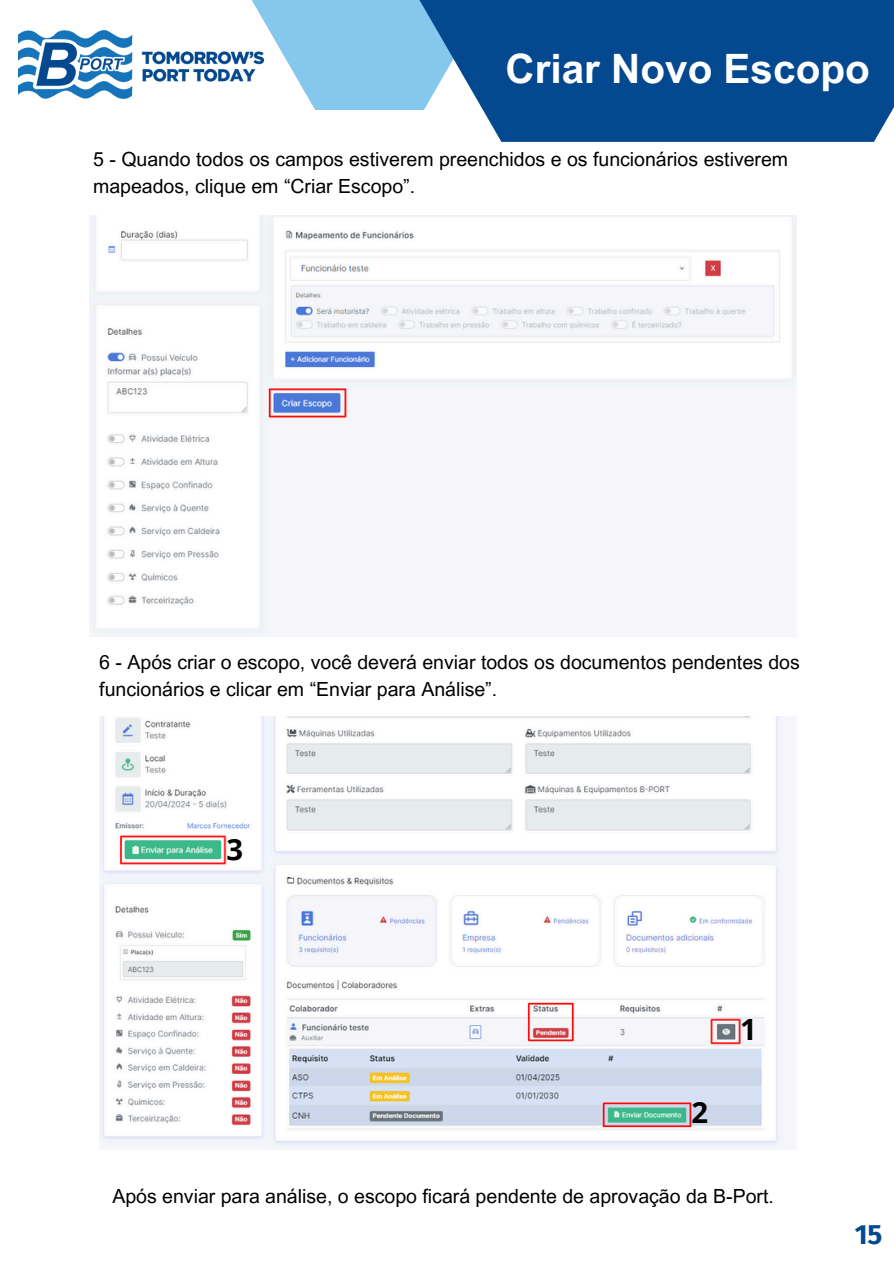
<style>
.page{position:relative;width:894px;height:1264px;background:#fff}
.page>*{position:absolute;margin:0;border:0;box-sizing:border-box;transform-origin:0 0}
.t1{font:700 40.5px "Arial MT Pro";color:#fff}
.t2{font:700 29.25px "Open Sans";color:#000}
.t3{font:700 27.75px "Fira Sans";color:#04488f}
.t4{font:19.5px/27px "Arial MT Pro";color:#000}
</style>
<div class="page">
<svg style="left:251px;top:0;width:90px;height:110px;fill:#86c7ed"></svg>
<svg style="left:341px;top:0;width:552px;height:142px;background:#2a68a5"></svg>
<img style="left:18px;top:30px;width:246px;height:69px">
<img style="left:89px;top:216px;width:707px;height:420px">
<img style="left:99px;top:716px;width:684px;height:433px">
<p class="t1" style="left:505px;top:54px;width:366px">Criar Novo Escopo</p>
<p class="t4" style="left:93px;top:148px;width:696px">5 - Quando todos os campos estiverem preenchidos e os funcionários estiverem mapeados, clique em “Criar Escopo”.</p>
<p class="t4" style="left:99px;top:650px;width:701px">6 - Após criar o escopo, você deverá enviar todos os documentos pendentes dos funcionários e clicar em “Enviar para Análise”.</p>
<p class="t2" style="left:226px;top:828px;width:18px">3</p>
<p class="t2" style="left:691px;top:1091px;width:18px">2</p>
<p class="t2" style="left:740px;top:1008px;width:18px">1</p>
<p class="t4" style="left:112px;top:1184px;width:662px">Após enviar para análise, o escopo ficará pendente de aprovação da B-Port.</p>
<p class="t3" style="left:854px;top:1217px;width:29px">15</p>
</div>
